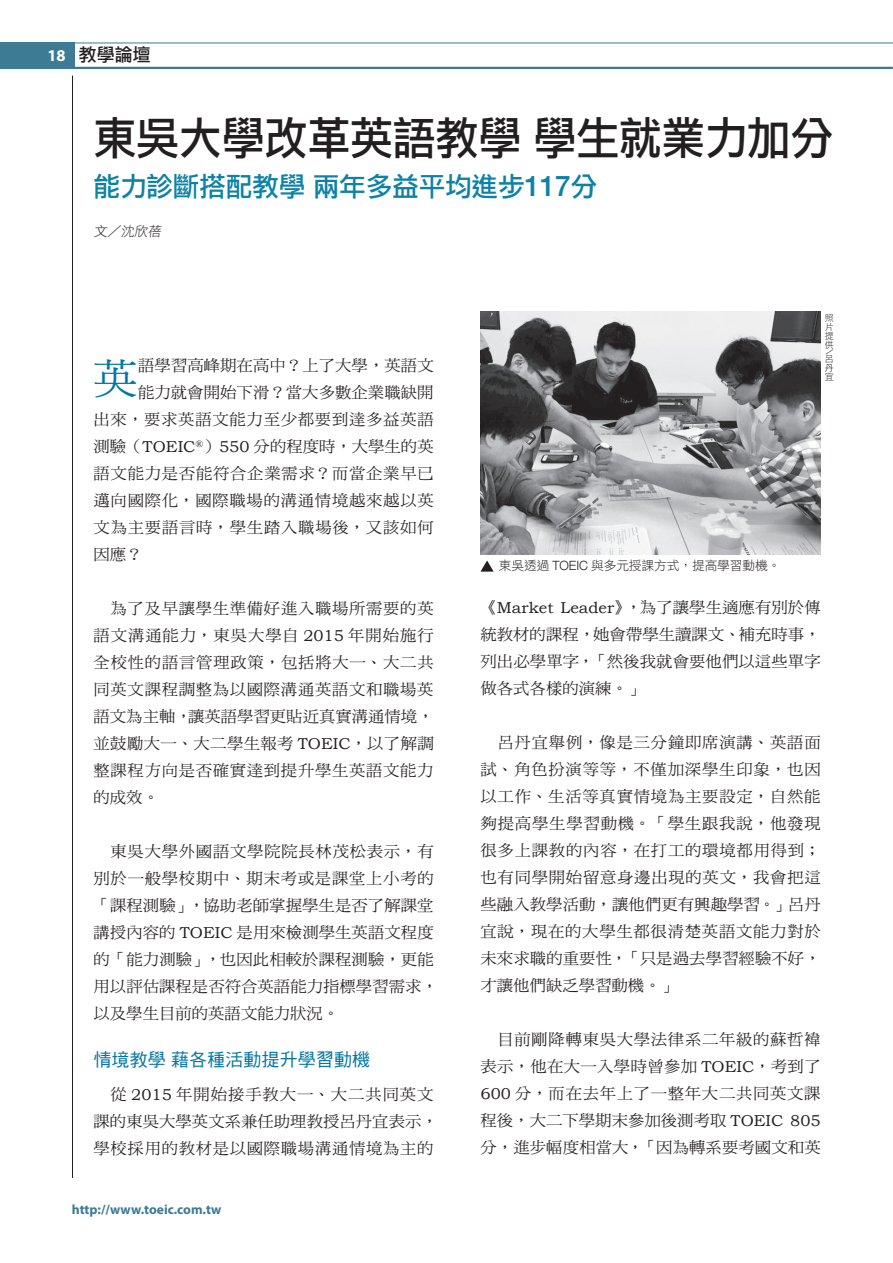
<style>
.page{position:relative;width:893px;height:1263px;background:#fff}
.page>*{position:absolute;margin:0;border:0;box-sizing:border-box;transform-origin:0 0}
.t1{font:45px "DF Li Hei Std W5";letter-spacing:-.01em;color:#231f20;scale:.96 1}
.t2{font:42.75px "DF Ming Std W5";color:#0076a3;scale:1.04 1}
.t3{font:27px "DF Li Hei Std W5";letter-spacing:-.01em;color:#0d82a6}
.t4{font:18px "DF Hei Std W5";letter-spacing:.005em;color:#0076a3}
.t5{font:18px "DF Li Hei Std W5";color:#231f20}
.t6{font:700 16.5px "Myriad Pro";color:#fff}
.t7{font:15.75px/27px "DF Ming Std W5";letter-spacing:.005em;color:#231f20;text-align:justify;scale:1.04 1}
.t8{font:15.75px "DF Ming Std W5";letter-spacing:.045em;color:#231f20;scale:1.04 1}
.t9{font:15.75px/27px "DF Ming Std W5";letter-spacing:.04em;color:#231f20;scale:1.04 1}
.t10{font:700 13.5px "Myriad Pro";color:#3c7b93}
.t11{font:13.5px "DF Hei Std W3";color:#231f20}
.t12{font:12.75px "DF Hei Std W3";letter-spacing:-.01em;color:#231f20}
.t13{font:9px/9px "DF Hei Std W3";color:#231f20;text-align:justify}
.s1{font-family:"Helvetica Neue";font-weight:500;font-size:28.35px}
.s2{font-family:"Bookman Old Style"}
.s3{font-family:"Helvetica Neue";font-weight:300}
</style>
<div class="page">
<hr style="left:72px;top:76px;width:1px;height:1102px;background:#231f20">
<hr style="left:0;top:43px;width:893px;height:1px;background:#3c7b93">
<hr style="left:0;top:67px;width:893px;height:2px;background:#3c7b93">
<div style="left:0;top:43px;width:74px;height:25px;background:#3c7b93"></div>
<img style="left:480px;top:311px;width:341px;height:243px">
<svg style="left:480px;top:560px;width:14px;height:12px"></svg>
<p class="t6" style="left:47px;top:45px;width:20px">18</p>
<p class="t5" style="left:79px;top:45px;width:74px">教學論壇</p>
<h1 class="t1" style="left:94px;top:113px;width:772px">東吳大學改革英語教學學生就業力加分</h1>
<h3 class="t3" style="left:94px;top:171px;width:505px">能力診斷搭配教學兩年多益平均進步<span class="s1">117</span>分</h3>
<p class="t11" style="left:94px;top:224px;width:71px">文／沈欣蓓</p>
<h2 class="t2" style="left:94px;top:355px;width:44px">英</h2>
<p class="t7" style="left:138px;top:351px;width:286px">語學習高峰期在高中？上了大學，英語文</p>
<p class="t7" style="left:138px;top:378px;width:286px">能力就會開始下滑？當大多數企業職缺開</p>
<p class="t8" style="left:94px;top:411px;width:329px">出來，要求英語文能力至少都要到達多益英語</p>
<p class="t7" style="left:94px;top:432px;width:329px">測驗（<span class="s2">TOEIC</span><sup>®</sup>）<span class="s2">550</span> 分的程度時，大學生的英</p>
<p class="t8" style="left:94px;top:465px;width:329px">語文能力是否能符合企業需求？而當企業早已</p>
<p class="t8" style="left:94px;top:492px;width:329px">邁向國際化，國際職場的溝通情境越來越以英</p>
<p class="t8" style="left:94px;top:519px;width:329px">文為主要語言時，學生踏入職場後，又該如何</p>
<p class="t7" style="left:94px;top:540px;width:49px">因應？</p>
<p class="t7" style="left:94px;top:594px;width:329px;text-indent:17px">為了及早讓學生準備好進入職場所需要的英語文溝通能力，東吳大學自 <span class="s2">2015</span> 年開始施行全校性的語言管理政策，包括將大一、大二共同英文課程調整為以國際溝通英語文和職場英語文為主軸，讓英語學習更貼近真實溝通情境，並鼓勵大一、大二學生報考 <span class="s2">TOEIC</span>，以了解調整課程方向是否確實達到提升學生英語文能力的成效。</p>
<p class="t7" style="left:94px;top:837px;width:333px;text-align:left;text-indent:17px">東吳大學外國語文學院院長林茂松表示，有別於一般學校期中、期末考或是課堂上小考的「課程測驗」，協助老師掌握學生是否了解課堂講授內容的 <span class="s2">TOEIC</span> 是用來檢測學生英語文程度的「能力測驗」，也因此相較於課程測驗，更能用以評估課程是否符合英語能力指標學習需求，以及學生目前的英語文能力狀況。</p>
<p class="t4" style="left:94px;top:1049px;width:278px">情境教學藉各種活動提升學習動機</p>
<p class="t9" style="left:94px;top:1080px;width:333px;text-indent:17px">從 <span class="s2">2015</span> 年開始接手教大一、大二共同英文課的東吳大學英文系兼任助理教授呂丹宜表示，學校採用的教材是以國際職場溝通情境為主的</p>
<p class="t13" style="left:825px;top:313px;width:10px">照片提供</p>
<p class="t13" style="left:825px;top:354px;width:10px">呂丹宜</p>
<p class="t12" style="left:499px;top:559px;width:283px">東吳透過 <span class="s3">TOEIC</span> 與多元授課方式，提高學習動機。</p>
<p class="t7" style="left:480px;top:593px;width:329px">《<span class="s2">Market Leader</span>》，為了讓學生適應有別於傳統教材的課程，她會帶學生讀課文、補充時事，列出必學單字，「然後我就會要他們以這些單字做各式各樣的演練。」</p>
<p class="t7" style="left:480px;top:728px;width:329px;text-indent:17px">呂丹宜舉例，像是三分鐘即席演講、英語面試、角色扮演等等，不僅加深學生印象，也因以工作、生活等真實情境為主要設定，自然能夠提高學生學習動機。「學生跟我說，他發現很多上課教的內容，在打工的環境都用得到；也有同學開始留意身邊出現的英文，我會把這些融入教學活動，讓他們更有興趣學習。」呂丹宜說，現在的大學生都很清楚英語文能力對於未來求職的重要性，「只是過去學習經驗不好，才讓他們缺乏學習動機。」</p>
<p class="t7" style="left:480px;top:1025px;width:329px;text-indent:17px">目前剛降轉東吳大學法律系二年級的蘇哲褘表示，他在大一入學時曾參加 <span class="s2">TOEIC</span>，考到了<span class="s2">600</span> 分，而在去年上了一整年大二共同英文課程後，大二下學期末參加後測考取 <span class="s2">TOEIC 805</span>分，進步幅度相當大，「因為轉系要考國文和英</p>
<p class="t10" style="left:72px;top:1201px;width:151px">http://www.toeic.com.tw</p>
</div>
